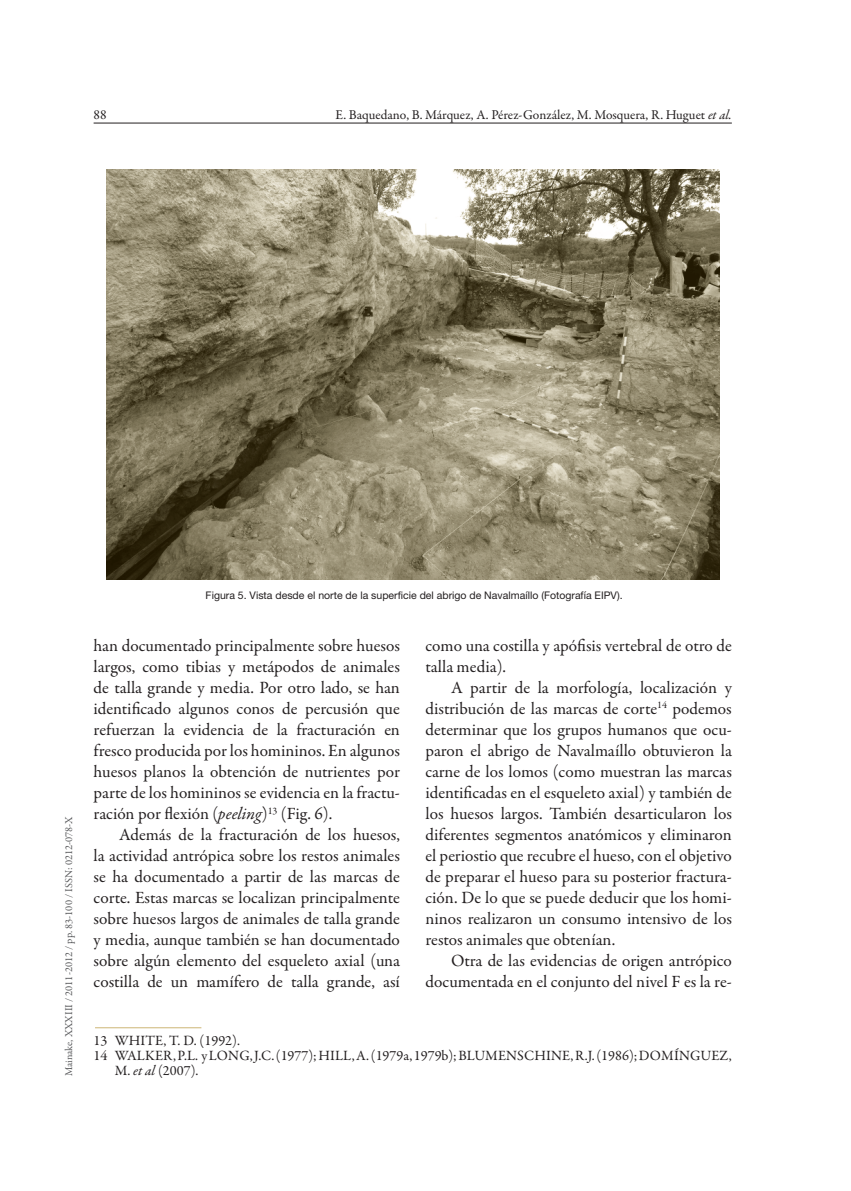
<style>
.page{position:relative;width:851px;height:1191px;background:#fff}
.page>*{position:absolute;margin:0;border:0;box-sizing:border-box;transform-origin:0 0}
.t1{font:17.25px/21px "Garamond Premr Pro";color:#231f20;text-align:justify}
.t2{font:14.25px "Garamond Premr Pro";letter-spacing:.005em;color:#231f20}
.t3{font:13.5px "Garamond Premr Pro";color:#231f20}
.t4{font:10.5px "Helvetica Neue LT Std";color:#231f20}
.t5{font:10.5px "Garamond Premr Pro";color:#57585a}
.s1{font-style:italic}
</style>
<div class="page">
<hr style="left:94px;top:123px;width:637px;height:1px;background:#231f20">
<img style="left:106px;top:169px;width:613px;height:410px">
<hr style="left:95px;top:1027px;width:106px;height:1px;background:#ccb576">
<p class="t3" style="left:94px;top:106px;width:15px">88</p>
<p class="t3" style="left:335px;top:106px;width:398px">E. Baquedano, B. Márquez, A. Pérez-González, M. Mosquera, R. Huguet <span class="s1">et al.</span></p>
<p class="t5" style="left:62px;top:1076px;width:261px;rotate:-90deg">Mainake, XXXIII / 2011-2012 / pp. 83-100 / ISSN: 0212-078-X</p>
<p class="t4" style="left:206px;top:589px;width:418px">Figura 5. Vista desde el norte de la superficie del abrigo de Navalmaíllo (Fotografía EIPV).</p>
<p class="t1" style="left:94px;top:635px;width:308px">han documentado principalmente sobre huesos largos, como tibias y metápodos de animales de talla grande y media. Por otro lado, se han identificado algunos conos de percusión que refuerzan la evidencia de la fracturación en fresco producida por los homininos. En algunos huesos planos la obtención de nutrientes por parte de los homininos se evidencia en la fractu&shy;ración por flexión (<span class="s1">peeling</span>)<sup>13</sup> (Fig. 6).</p>
<p class="t1" style="left:94px;top:824px;width:308px;text-indent:26px">Además de la fracturación de los huesos, la actividad antrópica sobre los restos animales se ha documentado a partir de las marcas de corte. Estas marcas se localizan principalmente sobre huesos largos de animales de talla grande y media, aunque también se han documentado sobre algún elemento del esqueleto axial (una costilla de un mamífero de talla grande, así</p>
<p class="t1" style="left:425px;top:635px;width:308px">como una costilla y apófisis vertebral de otro de talla media).</p>
<p class="t1" style="left:425px;top:677px;width:308px;text-indent:26px">A partir de la morfología, localización y distribución de las marcas de corte<sup>14</sup> podemos determinar que los grupos humanos que ocu&shy;paron el abrigo de Navalmaíllo obtuvieron la carne de los lomos (como muestran las marcas identificadas en el esqueleto axial) y también de los huesos largos. También desarticularon los diferentes segmentos anatómicos y eliminaron el periostio que recubre el hueso, con el objetivo de preparar el hueso para su posterior fractura&shy;ción. De lo que se puede deducir que los homi&shy;ninos realizaron un consumo intensivo de los restos animales que obtenían.</p>
<p class="t1" style="left:425px;top:950px;width:308px;text-align:right">Otra de las evidencias de origen antrópico documentada en el conjunto del nivel F es la re-</p>
<p class="t2" style="left:94px;top:1032px;width:148px">13 WHITE, T. D. (1992).</p>
<p class="t2" style="left:94px;top:1047px;width:639px">14 WALKER, P.L. y LONG, J.C. (1977); HILL, A. (1979a, 1979b); BLUMENSCHINE, R.J. (1986); DOMÍNGUEZ,</p>
<p class="t2" style="left:115px;top:1062px;width:85px">M. <span class="s1">et al</span> (2007).</p>
</div>
